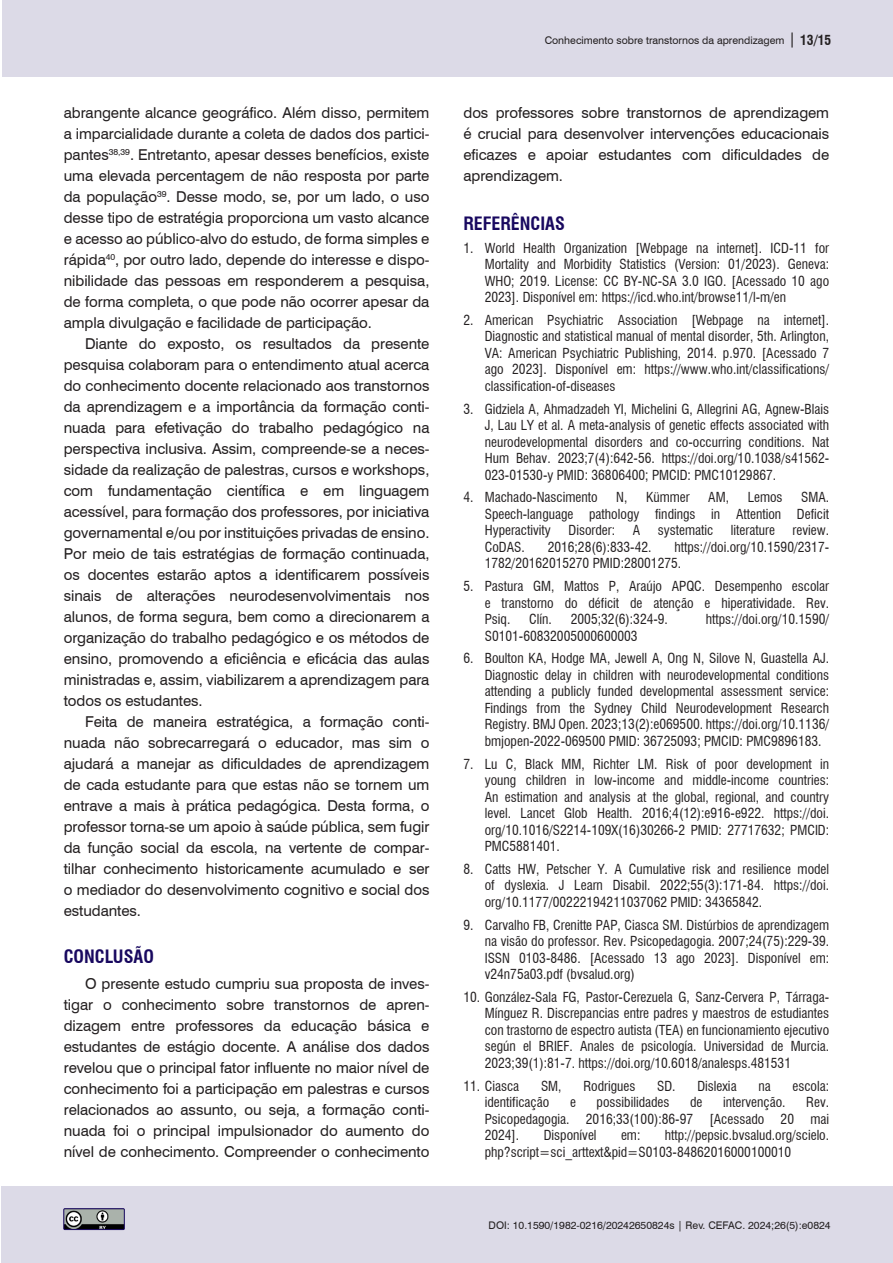
<style>
.page{position:relative;width:893px;height:1263px;background:#fff}
.page>*{position:absolute;margin:0;border:0;box-sizing:border-box;transform-origin:0 0}
.Nivel_1{font:700 condensed 18px "Swiss 721 BT";color:#18085f}
.Corpo_do_texto{font:15px/21px "Swiss 721 BT";letter-spacing:-.005em;color:#231f20;text-align:justify}
.t1{font:condensed 13.5px/16.5px "Swiss 721 BT";color:#231f20;text-align:justify}
.t2{font:10.5px "Swiss 721 BT";color:#231f20}
.s1{font-size:15px}
.s2{font-weight:700;font-stretch:condensed;font-size:13.5px}
</style>
<div class="page">
<div style="left:1px;top:1186px;width:892px;height:77px;background:#dcdae7"></div>
<div style="left:2px;top:0;width:891px;height:77px;background:#dcdae7"></div>
<img style="left:65px;top:1210px;width:58px;height:18px">
<div style="left:63px;top:1208px;width:62px;height:22px;border:1px solid #18085f"></div>
<p class="Corpo_do_texto" style="left:64px;top:101px;width:367px">abrangente alcance geográfico. Além disso, permitem a imparcialidade durante a coleta de dados dos partici&shy;pantes<sup>38,39</sup>. Entretanto, apesar desses benefícios, existe uma elevada percentagem de não resposta por parte da população<sup>39</sup>. Desse modo, se, por um lado, o uso desse tipo de estratégia proporciona um vasto alcance e acesso ao público-alvo do estudo, de forma simples e rápida<sup>40</sup>, por outro lado, depende do interesse e dispo&shy;nibilidade das pessoas em responderem a pesquisa, de forma completa, o que pode não ocorrer apesar da ampla divulgação e facilidade de participação.</p>
<p class="Corpo_do_texto" style="left:64px;top:332px;width:367px;text-indent:21px">Diante do exposto, os resultados da presente pesquisa colaboram para o entendimento atual acerca do conhecimento docente relacionado aos transtornos da aprendizagem e a importância da formação conti&shy;nuada para efetivação do trabalho pedagógico na perspectiva inclusiva. Assim, compreende-se a neces&shy;sidade da realização de palestras, cursos e workshops, com fundamentação científica e em linguagem acessível, para formação dos professores, por iniciativa governamental e/ou por instituições privadas de ensino.<br>Por meio de tais estratégias de formação continuada, os docentes estarão aptos a identificarem possíveis sinais de alterações neurodesenvolvimentais nos alunos, de forma segura, bem como a direcionarem a organização do trabalho pedagógico e os métodos de ensino, promovendo a eficiência e eficácia das aulas ministradas e, assim, viabilizarem a aprendizagem para todos os estudantes.</p>
<p class="Corpo_do_texto" style="left:64px;top:711px;width:367px;text-indent:21px">Feita de maneira estratégica, a formação conti&shy;nuada não sobrecarregará o educador, mas sim o ajudará a manejar as dificuldades de aprendizagem de cada estudante para que estas não se tornem um entrave a mais à prática pedagógica. Desta forma, o professor torna-se um apoio à saúde pública, sem fugir da função social da escola, na vertente de compar&shy;tilhar conhecimento historicamente acumulado e ser o mediador do desenvolvimento cognitivo e social dos estudantes.</p>
<p class="Nivel_1" style="left:64px;top:946px;width:92px">CONCLUSÃO</p>
<p class="Corpo_do_texto" style="left:64px;top:972px;width:367px;text-indent:21px">O presente estudo cumpriu sua proposta de inves&shy;tigar o conhecimento sobre transtornos de apren&shy;dizagem entre professores da educação básica e estudantes de estágio docente. A análise dos dados revelou que o principal fator influente no maior nível de conhecimento foi a participação em palestras e cursos relacionados ao assunto, ou seja, a formação conti&shy;nuada foi o principal impulsionador do aumento do nível de conhecimento. Compreender o conhecimento</p>
<p class="t2" style="left:545px;top:33px;width:288px">Conhecimento sobre transtornos da aprendizagem <span class="s1">|</span> <span class="s2">13/15</span></p>
<p class="Corpo_do_texto" style="left:463px;top:101px;width:367px">dos professores sobre transtornos de aprendizagem é crucial para desenvolver intervenções educacionais eficazes e apoiar estudantes com dificuldades de aprendizagem.</p>
<p class="Nivel_1" style="left:463px;top:212px;width:103px">REFERÊNCIAS</p>
<p class="t1" style="left:485px;top:239px;width:346px;text-indent:-21px">1. World Health Organization [Webpage na internet]. ICD-11 for Mortality and Morbidity Statistics (Version: 01/2023). Geneva:<br>WHO; 2019. License: CC BY-NC-SA 3.0 IGO. [Acessado 10 ago 2023]. Disponível em: https://icd.who.int/browse11/l-m/en</p>
<p class="t1" style="left:485px;top:312px;width:346px;text-indent:-21px">2. American Psychiatric Association [Webpage na internet].<br>Diagnostic and statistical manual of mental disorder, 5th. Arlington, VA: American Psychiatric Publishing, 2014. p.970. [Acessado 7 ago 2023]. Disponível em: https://www.who.int/classifications/ classification-of-diseases</p>
<p class="t1" style="left:485px;top:400px;width:346px;text-indent:-21px">3. Gidziela A, Ahmadzadeh YI, Michelini G, Allegrini AG, Agnew-Blais J, Lau LY et al. A meta-analysis of genetic effects associated with neurodevelopmental disorders and co-occurring conditions. Nat Hum Behav. 2023;7(4):642-56. https://doi.org/10.1038/s41562- 023-01530-y PMID: 36806400; PMCID: PMC10129867.</p>
<p class="t1" style="left:463px;top:489px;width:136px">4. Machado-Nascimento</p>
<p class="t1" style="left:616px;top:489px;width:13px">N,</p>
<p class="t1" style="left:646px;top:489px;width:45px">Kümmer</p>
<p class="t1" style="left:708px;top:489px;width:22px">AM,</p>
<p class="t1" style="left:748px;top:489px;width:36px">Lemos</p>
<p class="t1" style="left:485px;top:489px;width:346px;text-indent:316px">SMA.<br>Speech-language pathology findings in Attention Deficit Hyperactivity</p>
<p class="t1" style="left:568px;top:522px;width:48px">Disorder:</p>
<p class="t1" style="left:633px;top:522px;width:9px">A</p>
<p class="t1" style="left:658px;top:522px;width:57px">systematic</p>
<p class="t1" style="left:731px;top:522px;width:46px">literature</p>
<p class="t1" style="left:793px;top:522px;width:38px">review.</p>
<p class="t1" style="left:485px;top:539px;width:346px;text-indent:190px">https://doi.org/10.1590/2317-<br>1782/20162015270 PMID:28001275.</p>
<p class="t1" style="left:485px;top:578px;width:346px;text-indent:-21px">5. Pastura GM, Mattos P, Araújo APQC. Desempenho escolar e transtorno do déficit de atenção e hiperatividade. Rev.<br>Psiq.</p>
<p class="t1" style="left:485px;top:539px;width:42px">CoDAS.</p>
<p class="t1" style="left:548px;top:539px;width:105px">2016;28(6):833-42.</p>
<p class="t1" style="left:529px;top:611px;width:24px">Clín.</p>
<p class="t1" style="left:571px;top:611px;width:99px">2005;32(6):324-9.</p>
<p class="t1" style="left:706px;top:611px;width:125px">https://doi.org/10.1590/</p>
<p class="t1" style="left:485px;top:627px;width:154px">S0101-60832005000600003</p>
<p class="t1" style="left:485px;top:650px;width:346px;text-indent:-21px">6. Boulton KA, Hodge MA, Jewell A, Ong N, Silove N, Guastella AJ.<br>Diagnostic delay in children with neurodevelopmental conditions attending a publicly funded developmental assessment service:<br>Findings from the Sydney Child Neurodevelopment Research Registry. BMJ Open. 2023;13(2):e069500. https://doi.org/10.1136/ bmjopen-2022-069500 PMID: 36725093; PMCID: PMC9896183.</p>
<p class="t1" style="left:485px;top:755px;width:346px;text-indent:-21px">7. Lu C, Black MM, Richter LM. Risk of poor development in young children in low-income and middle-income countries:<br>An estimation and analysis at the global, regional, and country level. Lancet Glob Health. 2016;4(12):e916-e922. https://doi. org/10.1016/S2214-109X(16)30266-2 PMID: 27717632; PMCID:<br>PMC5881401.</p>
<p class="t1" style="left:485px;top:861px;width:346px;text-indent:-21px">8. Catts HW, Petscher Y. A Cumulative risk and resilience model of dyslexia. J Learn Disabil. 2022;55(3):171-84. https://doi. org/10.1177/00222194211037062 PMID: 34365842.</p>
<p class="t1" style="left:485px;top:916px;width:346px;text-indent:-21px">9. Carvalho FB, Crenitte PAP, Ciasca SM. Distúrbios de aprendizagem na visão do professor. Rev. Psicopedagogia. 2007;24(75):229-39.<br>ISSN 0103-8486. [Acessado 13 ago 2023]. Disponível em: v24n75a03.pdf (bvsalud.org)</p>
<p class="t1" style="left:485px;top:989px;width:346px;text-indent:-21px">10. González-Sala FG, Pastor-Cerezuela G, Sanz-Cervera P, Tárraga-Mínguez R. Discrepancias entre padres y maestros de estudiantes con trastorno de espectro autista (TEA) en funcionamiento ejecutivo según el BRIEF. Anales de psicología. Universidad de Murcia.<br>2023;39(1):81-7. https://doi.org/10.6018/analesps.481531</p>
<p class="t1" style="left:463px;top:1077px;width:57px">11. Ciasca</p>
<p class="t1" style="left:541px;top:1077px;width:22px">SM,</p>
<p class="t1" style="left:583px;top:1077px;width:54px">Rodrigues</p>
<p class="t1" style="left:657px;top:1077px;width:81px">SD. Dislexia</p>
<p class="t1" style="left:758px;top:1077px;width:14px">na</p>
<p class="t1" style="left:792px;top:1077px;width:38px">escola:</p>
<p class="t1" style="left:485px;top:1094px;width:66px">identificação</p>
<p class="t1" style="left:570px;top:1094px;width:7px">e</p>
<p class="t1" style="left:597px;top:1094px;width:74px">possibilidades</p>
<p class="t1" style="left:690px;top:1094px;width:14px">de</p>
<p class="t1" style="left:723px;top:1094px;width:64px">intervenção.</p>
<p class="t1" style="left:485px;top:1094px;width:346px;text-indent:321px">Rev.<br>Psicopedagogia. 2016;33(100):86-97 [Acessado 20 mai 2024].</p>
<p class="t1" style="left:485px;top:1127px;width:346px;text-indent:180px">http://pepsic.bvsalud.org/scielo. php?script=sci_arttext&amp;pid=S0103-84862016000100010</p>
<p class="t1" style="left:544px;top:1127px;width:54px">Disponível</p>
<p class="t1" style="left:621px;top:1127px;width:21px">em:</p>
<p class="t2" style="left:489px;top:1218px;width:343px">DOI: 10.1590/1982-0216/20242650824s | Rev. CEFAC. 2024;26(5):e0824</p>
</div>
